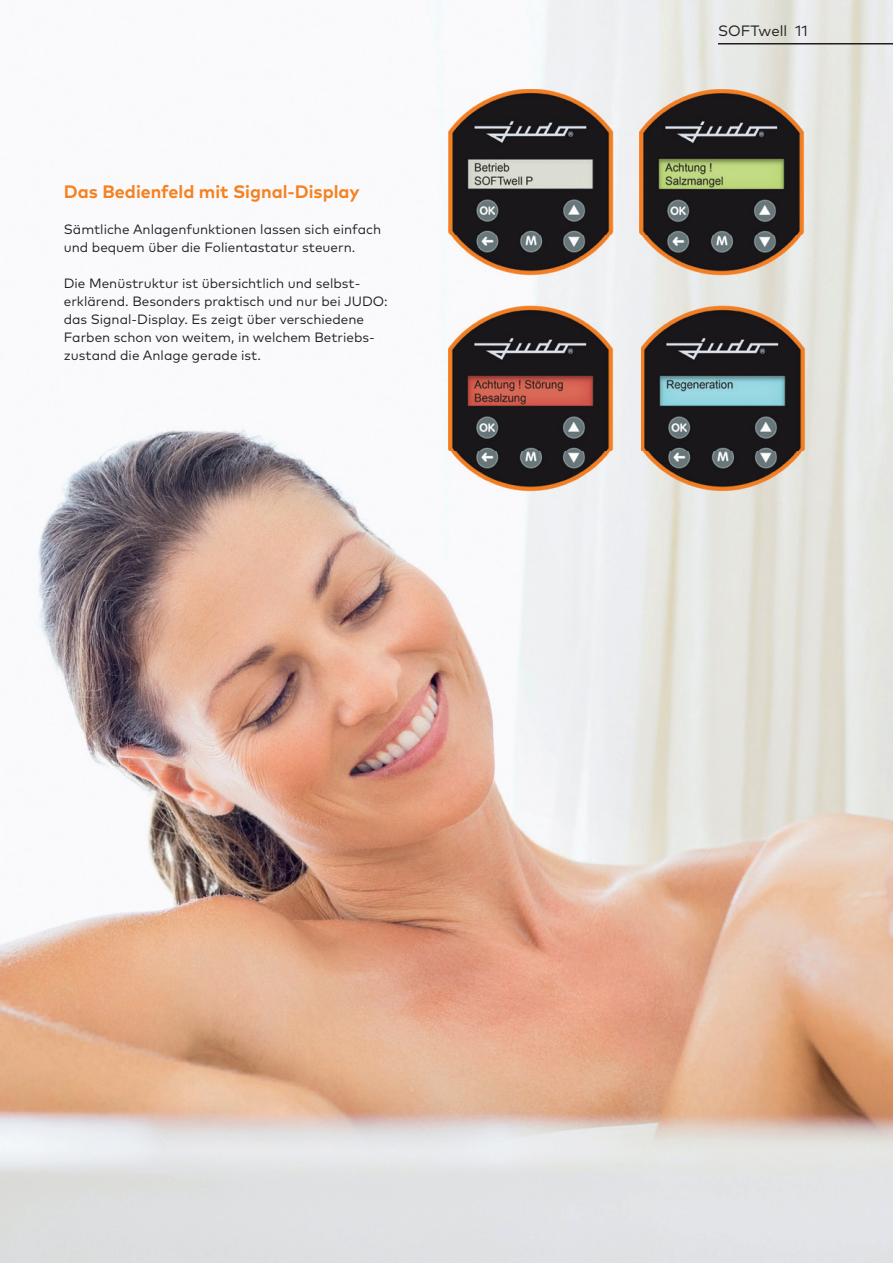
<style>
.page{position:relative;width:893px;height:1263px;background:#fff}
.page>*{position:absolute;margin:0;border:0;box-sizing:border-box;transform-origin:0 0}
.t1{font:700 18px "Mark Pro";color:#f58220}
.t2{font:15px "Mark Pro";color:#231f20}
.t3{font:13.5px/18px "Mark Pro";color:#231f20}
</style>
<div class="page">
<img style="left:0;top:0;width:893px;height:1263px">
<hr style="left:718px;top:43px;width:175px;height:2px;background:#231f20">
<img style="left:449px;top:89px;width:170px;height:195px">
<img style="left:640px;top:89px;width:170px;height:195px">
<img style="left:449px;top:306px;width:170px;height:194px">
<img style="left:641px;top:306px;width:171px;height:194px">
<h1 class="t1" style="left:64px;top:178px;width:297px">Das Bedienfeld mit Signal-Display</h1>
<p class="t3" style="left:64px;top:219px;width:319px">Sämtliche Anlagenfunktionen lassen sich einfach und bequem über die Folientastatur steuern.</p>
<p class="t3" style="left:64px;top:273px;width:325px">Die Menüstruktur ist übersichtlich und selbst&shy;erklärend. Besonders praktisch und nur bei JUDO: das Signal- Display. Es zeigt über verschiedene Farben schon von weitem, in welchem Betriebs&shy;zustand die Anlage gerade ist.</p>
<p class="t2" style="left:718px;top:19px;width:91px">SOFTwell 11</p>
</div>
